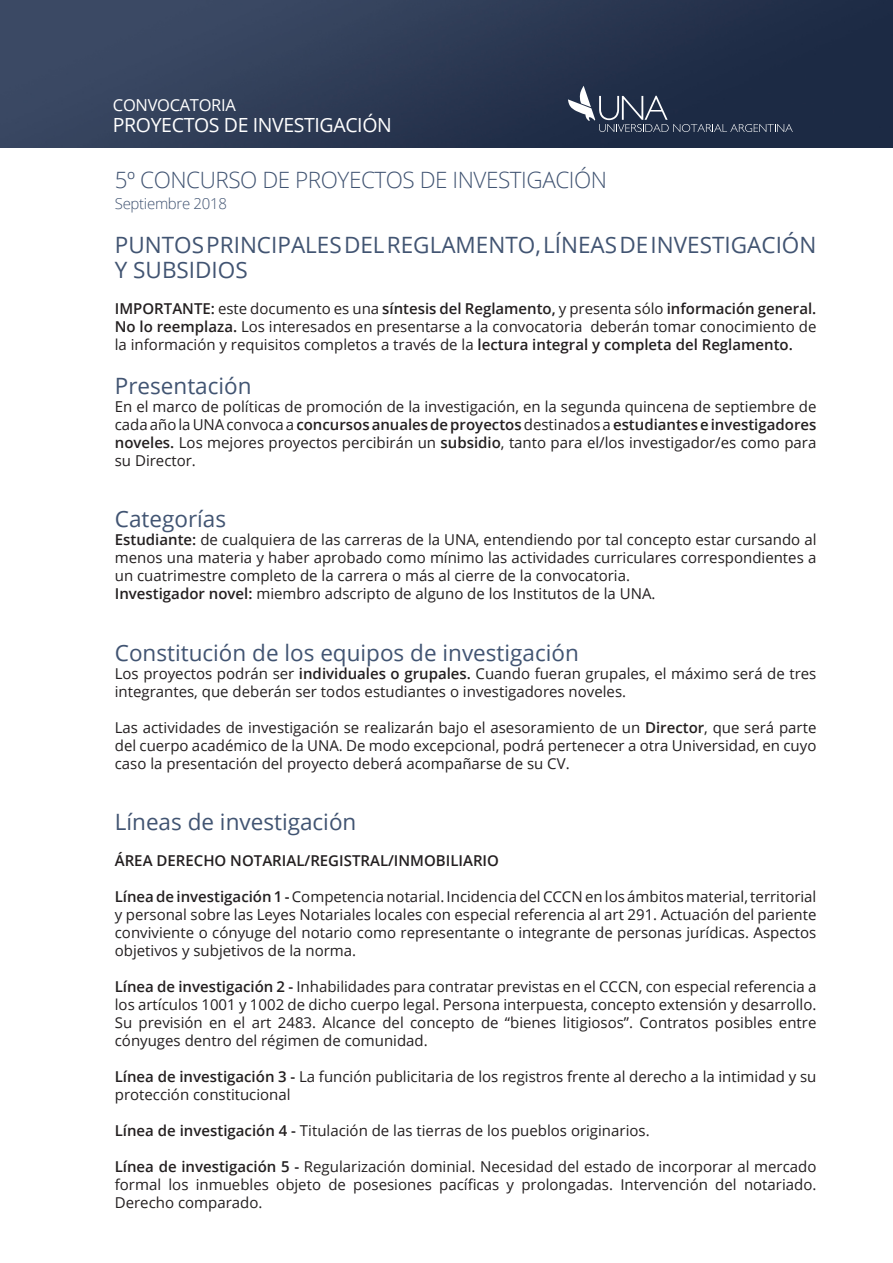
<style>
.page{position:relative;width:893px;height:1263px;background:#fff}
.page>*{position:absolute;margin:0;border:0;box-sizing:border-box;transform-origin:0 0}
.t1{font:22.5px "Open Sans";color:#415472}
.t2{font:300 22.5px "Open Sans";letter-spacing:-.02em;color:#415472}
.Texto_independiente{font:19.5px "Open Sans";letter-spacing:-.02em;color:#fff}
.Texto_independiente-2{font:16.5px "Open Sans";letter-spacing:-.02em;color:#fff}
.t3{font:15px/18px "Open Sans";color:#231f20;text-align:justify}
.t4{font:600 15px "Open Sans";color:#231f20}
.t5{font:300 15px "Open Sans";letter-spacing:-.02em;color:#415472}
.s1{font-weight:600}
</style>
<div class="page">
<img style="left:0;top:0;width:892px;height:147px">
<svg style="left:568px;top:86px;width:225px;height:46px"></svg>
<p class="Texto_independiente-2" style="left:113px;top:94px;width:124px">CONVOCATORIA</p>
<p class="Texto_independiente" style="left:113px;top:112px;width:280px">PROYECTOS DE INVESTIGACIÓN</p>
<p class="t2" style="left:115px;top:165px;width:494px">5º CONCURSO DE PROYECTOS DE INVESTIGACIÓN</p>
<p class="t5" style="left:115px;top:193px;width:114px">Septiembre 2018</p>
<p class="t1" style="left:115px;top:229px;width:45px">Puntos</p>
<p class="t1" style="left:206px;top:229px;width:14px">principa</p>
<p class="t1" style="left:305px;top:229px;width:186px">les del Reg lamento</p>
<p class="t1" style="left:535px;top:229px;width:40px">, líneas</p>
<p class="t1" style="left:619px;top:229px;width:45px">de investigación</p>
<p class="t1" style="left:115px;top:255px;width:75px">y subsidios</p>
<p class="t3" style="left:115px;top:299px;width:703px"><span class="s1">IMPORTANTE:</span> este documento es una <span class="s1">síntesis del Reglamento,</span> y presenta sólo <span class="s1">información general.<br>No lo reemplaza.</span> Los interesados en presentarse a la convocatoria deberán tomar conocimiento de la información y requisitos completos a través de la <span class="s1">lectura integral y completa del Reglamento.</span></p>
<p class="t1" style="left:115px;top:370px;width:138px">Presentación</p>
<p class="t3" style="left:115px;top:397px;width:703px">En el marco de políticas de promoción de la investigación, en la segunda quincena de septiembre de cada año la U NA convoca a <span class="s1">concursos anuales de proyectos</span> destinados a <span class="s1">estudiantes e investigadores noveles.</span> Los mejores proyectos percibirán un <span class="s1">subsidio</span>, tanto para el/los investigador/es como para su Director.</p>
<p class="t1" style="left:115px;top:504px;width:113px">Categorías</p>
<p class="t3" style="left:115px;top:530px;width:703px"><span class="s1">Estudiante:</span> de cualquiera de las carreras de la U NA, entendiendo por tal concepto estar cursando al menos una materia y haber aprobado como mínimo las actividades curriculares correspondientes a un cuatrimestre completo de la carrera o más al cierre de la convocatoria.</p>
<p class="t3" style="left:115px;top:584px;width:542px"><span class="s1">Investigador novel:</span> miembro adscripto de alguno de los Institutos de la U NA.</p>
<p class="t1" style="left:115px;top:637px;width:466px">Constitución de los equipos de investigación</p>
<p class="t3" style="left:115px;top:664px;width:703px">Los proyectos podrán ser <span class="s1">individuales o grupales.</span> Cuando fueran grupales, el máximo será de tres integrantes, que deberán ser todos estudiantes o investigadores noveles.</p>
<p class="t3" style="left:115px;top:718px;width:703px">Las actividades de investigación se realizarán bajo el asesoramiento de un <span class="s1">Director</span>, que será parte del cuerpo académico de la U NA. De modo excepcional, podrá pertenecer a otra U niversidad, en cuyo caso la presentación del proyecto deberá acompañarse de su CV.</p>
<p class="t1" style="left:115px;top:807px;width:243px">Líneas de investigación</p>
<p class="t4" style="left:115px;top:850px;width:386px">ÁREA DERECHO NOTARIAL/REGISTRAL/INMOBILIARIO</p>
<p class="t3" style="left:115px;top:887px;width:703px"><span class="s1">Línea de investigación 1 -</span> Competencia notarial. Incidencia del CCCN en los ámbitos material, territorial y personal sobre las Leyes Notariales locales con especial referencia al art 291. Actuación del pariente conviviente o cónyuge del notario como representante o integrante de personas jurídicas. Aspectos objetivos y subjetivos de la norma.</p>
<p class="t3" style="left:115px;top:977px;width:703px"><span class="s1">Línea de investigación 2 -</span> Inhabilidades para contratar previstas en el CCCN, con especial referencia a los artículos 1001 y 1002 de dicho cuerpo legal. Persona interpuesta, concepto extensión y desarrollo.<br>Su previsión en el art 2483. Alcance del concepto de “bienes litigiosos”. Contratos posibles entre cónyuges dentro del régimen de comunidad.</p>
<p class="t3" style="left:115px;top:1067px;width:703px"><span class="s1">Línea de investigación 3 -</span> La función publicitaria de los registros frente al derecho a la intimidad y su protección constitucional</p>
<p class="t3" style="left:115px;top:1121px;width:536px"><span class="s1">Línea de investigación 4 -</span> Titulación de las tierras de los pueblos originarios.</p>
<p class="t3" style="left:115px;top:1157px;width:703px"><span class="s1">Línea de investigación 5 -</span> Regularización dominial. Necesidad del estado de incorporar al mercado formal los inmuebles objeto de posesiones pacíficas y prolongadas. Intervención del notariado.<br>Derecho comparado.</p>
</div>
